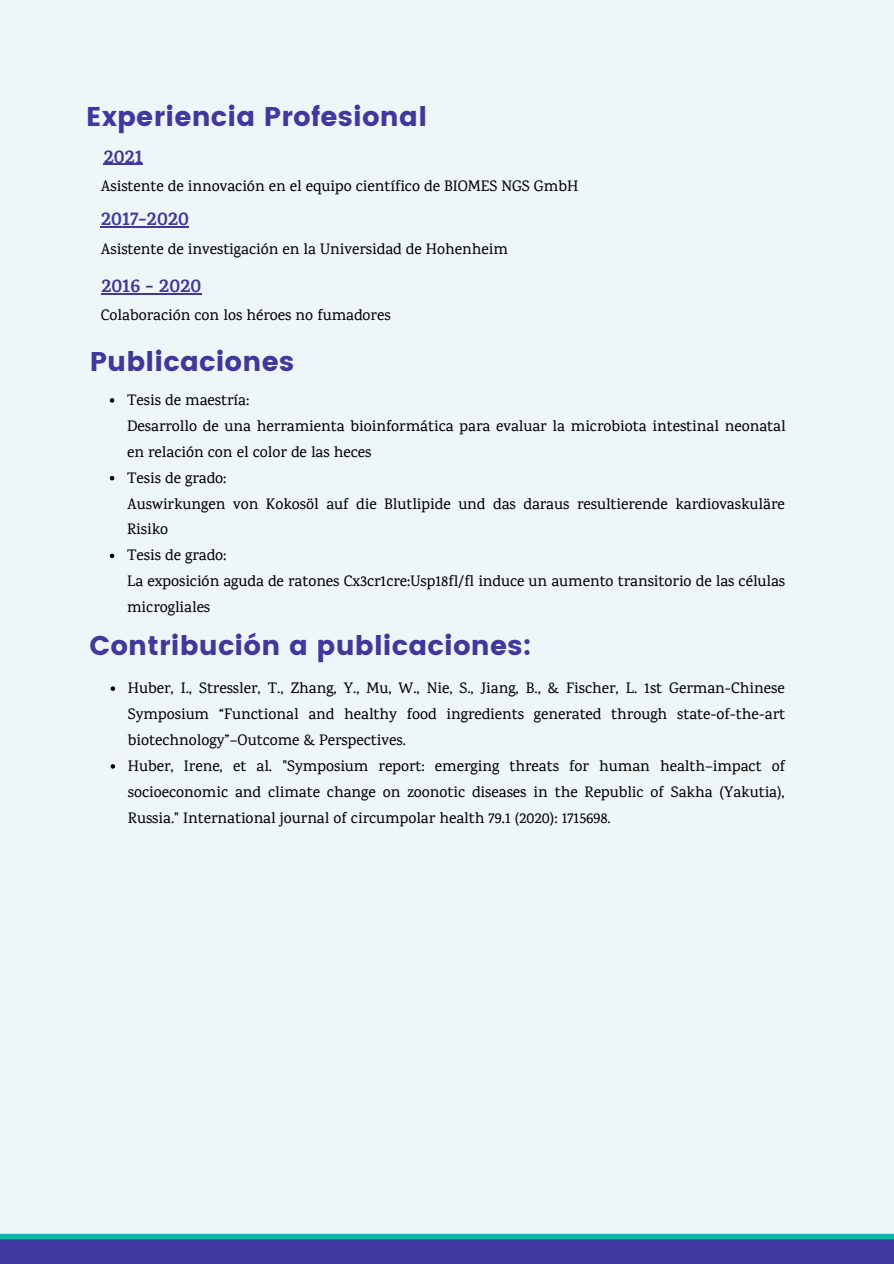
<style>
.page{position:relative;width:894px;height:1264px;background:#fff}
.page>*{position:absolute;margin:0;border:0;box-sizing:border-box;transform-origin:0 0}
.t1{font:27px "Poppins";letter-spacing:.01em;color:#4137a0}
.t2{font:700 19.95px "Karma";color:#4137a0}
.t3{font:500 15.45px/26px "Karma";color:#000}
</style>
<div class="page">
<div style="left:0;top:0;width:893px;height:1263px;background:#eff6f8"></div>
<div style="left:0;top:1239px;width:893px;height:24px;background:#4137a0"></div>
<div style="left:0;top:1233px;width:893px;height:6px;background:#14b4aa"></div>
<hr style="left:103px;top:164px;width:40px;height:1px;background:#4137a0">
<hr style="left:101px;top:226px;width:88px;height:1px;background:#4137a0">
<hr style="left:101px;top:293px;width:100px;height:1px;background:#4137a0">
<svg style="left:110px;top:398px;width:4px;height:4px"></svg>
<svg style="left:110px;top:476px;width:4px;height:4px"></svg>
<svg style="left:110px;top:553px;width:4px;height:5px"></svg>
<svg style="left:111px;top:686px;width:4px;height:5px"></svg>
<svg style="left:111px;top:764px;width:4px;height:4px"></svg>
<p class="t1" style="left:86px;top:101px;width:342px">Experiencia Profesional</p>
<p class="t2" style="left:103px;top:144px;width:41px">2021</p>
<p class="t3" style="left:101px;top:172px;width:479px">Asistente de innovación en el equipo científico de BIOMES NGS GmbH</p>
<p class="t2" style="left:101px;top:207px;width:90px">2017-2020</p>
<p class="t3" style="left:101px;top:235px;width:408px">Asistente de investigación en la Universidad de Hohenheim</p>
<p class="t2" style="left:101px;top:274px;width:102px">2016 - 2020</p>
<p class="t3" style="left:101px;top:302px;width:291px">Colaboración con los héroes no fumadores</p>
<p class="t1" style="left:90px;top:346px;width:206px">Publicaciones</p>
<p class="t3" style="left:127px;top:386px;width:124px">Tesis de maestría:</p>
<p class="t3" style="left:127px;top:412px;width:659px">Desarrollo de una herramienta bioinformática para evaluar la microbiota intestinal neonatal en relación con el color de las heces</p>
<p class="t3" style="left:127px;top:464px;width:101px">Tesis de grado:</p>
<p class="t3" style="left:127px;top:490px;width:659px">Auswirkungen von Kokosöl auf die Blutlipide und das daraus resultierende kardiovaskuläre<br>Risiko</p>
<p class="t3" style="left:127px;top:542px;width:101px">Tesis de grado:</p>
<p class="t3" style="left:127px;top:568px;width:659px">La exposición aguda de ratones Cx3cr1cre:Usp18fl/fl induce un aumento transitorio de las células microgliales</p>
<p class="t1" style="left:89px;top:630px;width:443px">Contribución a publicaciones:</p>
<p class="t3" style="left:128px;top:675px;width:658px;text-align:justify">Huber, I., Stressler, T., Zhang, Y., Mu, W., Nie, S., Jiang, B., &amp; Fischer, L. 1st German-Chinese Symposium “Functional and healthy food ingredients generated through state-of-the-art biotechnology”–Outcome &amp; Perspectives.</p>
<p class="t3" style="left:128px;top:752px;width:658px;text-align:justify">Huber, Irene, et al. "Symposium report: emerging threats for human health–impact of socioeconomic and climate change on zoonotic diseases in the Republic of Sakha (Yakutia), Russia." International journal of circumpolar health 79.1 (2020): 1715698.</p>
</div>
